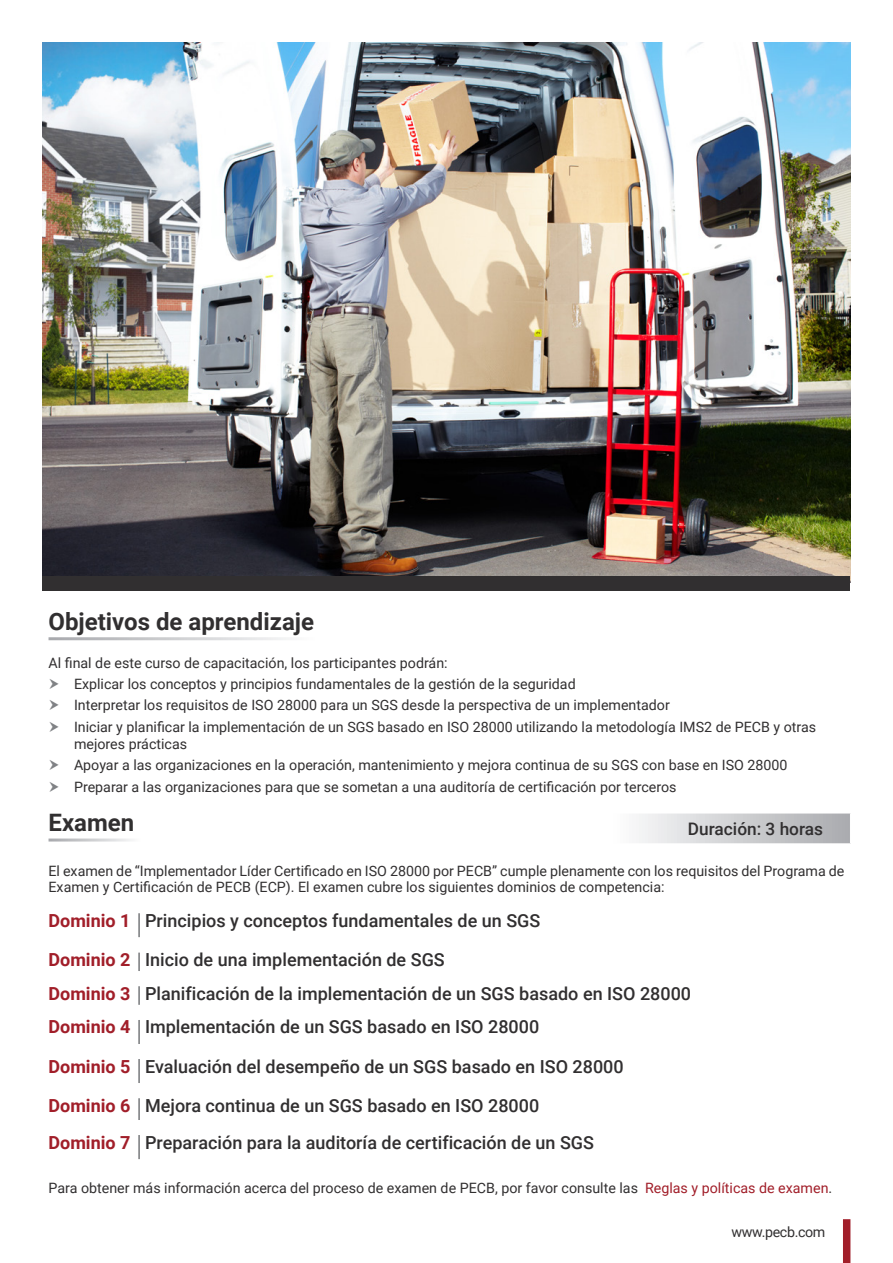
<style>
.page{position:relative;width:893px;height:1263px;background:#fff}
.page>*{position:absolute;margin:0;border:0;box-sizing:border-box;transform-origin:0 0}
.t1{font:700 24px "Roboto";color:#312f30}
.t2{font:500 18px "Roboto";color:#312f30}
.t3{font:700 18px "Roboto";color:#a11e29}
.t4{font:500 17.25px "Roboto";color:#312f30}
.Bullet_Points{font:14.25px/17.1px "Roboto";color:#312f30}
.Bullet_Points-2{font:14.25px "Roboto";letter-spacing:-.025em;color:#312f30}
.s1{color:#a11e29}
</style>
<div class="page">
<img style="left:43px;top:43px;width:807px;height:532px">
<div style="left:43px;top:575px;width:807px;height:15px;background:#312f30"></div>
<svg style="left:639px;top:814px;width:211px;height:29px;background:#cdced1"></svg>
<hr style="left:138px;top:913px;width:2px;height:24px;background:#76787b">
<svg style="left:138px;top:952px;width:2px;height:19px"></svg>
<svg style="left:138px;top:986px;width:2px;height:19px"></svg>
<hr style="left:138px;top:1020px;width:2px;height:24px;background:#76787b">
<hr style="left:138px;top:1059px;width:2px;height:24px;background:#76787b">
<hr style="left:138px;top:1098px;width:2px;height:22px;background:#76787b">
<hr style="left:138px;top:1135px;width:2px;height:24px;background:#76787b">
<div style="left:843px;top:1219px;width:7px;height:44px;background:#a11e29"></div>
<p class="t1" style="left:49px;top:604px;width:267px">Objetivos de aprendizaje</p>
<p class="Bullet_Points" style="left:49px;top:653px;width:401px">Al final de este curso de capacitación, los participantes podrán:</p>
<p class="Bullet_Points" style="left:74px;top:675px;width:503px">Explicar los conceptos y principios fundamentales de la gestión de la seguridad</p>
<p class="Bullet_Points" style="left:74px;top:696px;width:597px">Interpretar los requisitos de ISO 28000 para un SGS desde la perspectiva de un implementador</p>
<p class="Bullet_Points" style="left:74px;top:718px;width:744px">Iniciar y planificar la implementación de un SGS basado en ISO 28000 utilizando la metodología IMS2 de PECB y otras mejores prácticas</p>
<p class="Bullet_Points" style="left:74px;top:756px;width:715px">Apoyar a las organizaciones en la operación, mantenimiento y mejora continua de su SGS con base en ISO 28000</p>
<p class="Bullet_Points" style="left:74px;top:777px;width:604px">Preparar a las organizaciones para que se sometan a una auditoría de certificación por terceros</p>
<p class="t1" style="left:49px;top:806px;width:87px">Examen</p>
<p class="t4" style="left:688px;top:817px;width:137px">Duración: 3 horas</p>
<p class="Bullet_Points" style="left:49px;top:862px;width:797px;line-height:16.5px">El examen de “Implementador Líder Certificado en ISO 28000 por PECB” cumple plenamente con los requisitos del Programa de<br>Examen y Certificación de PECB (ECP). El examen cubre los siguientes dominios de competencia:</p>
<p class="t3" style="left:49px;top:908px;width:84px">Dominio 1</p>
<p class="t2" style="left:145px;top:908px;width:397px">Principios y conceptos fundamentales de un SGS</p>
<p class="t3" style="left:49px;top:947px;width:84px">Dominio 2</p>
<p class="t2" style="left:145px;top:947px;width:301px">Inicio de una implementación de SGS</p>
<p class="t3" style="left:49px;top:981px;width:84px">Dominio 3</p>
<p class="t2" style="left:145px;top:981px;width:548px">Planificación de la implementación de un SGS basado en ISO 28000</p>
<p class="t3" style="left:49px;top:1014px;width:84px">Dominio 4</p>
<p class="t2" style="left:145px;top:1014px;width:396px">Implementación de un SGS basado en ISO 28000</p>
<p class="t3" style="left:49px;top:1053px;width:84px">Dominio 5</p>
<p class="t2" style="left:145px;top:1053px;width:480px">Evaluación del desempeño de un SGS basado en ISO 28000</p>
<p class="t3" style="left:49px;top:1092px;width:84px">Dominio 6</p>
<p class="t2" style="left:145px;top:1092px;width:396px">Mejora continua de un SGS basado en ISO 28000</p>
<p class="t3" style="left:49px;top:1129px;width:84px">Dominio 7</p>
<p class="t2" style="left:145px;top:1129px;width:450px">Preparación para la auditoría de certificación de un SGS</p>
<p class="Bullet_Points" style="left:49px;top:1179px;width:785px">Para obtener más información acerca del proceso de examen de PECB, por favor consulte las <span class="s1">Reglas y políticas de examen</span>.</p>
<p class="Bullet_Points-2" style="left:731px;top:1221px;width:95px">www.pecb.com</p>
</div>
